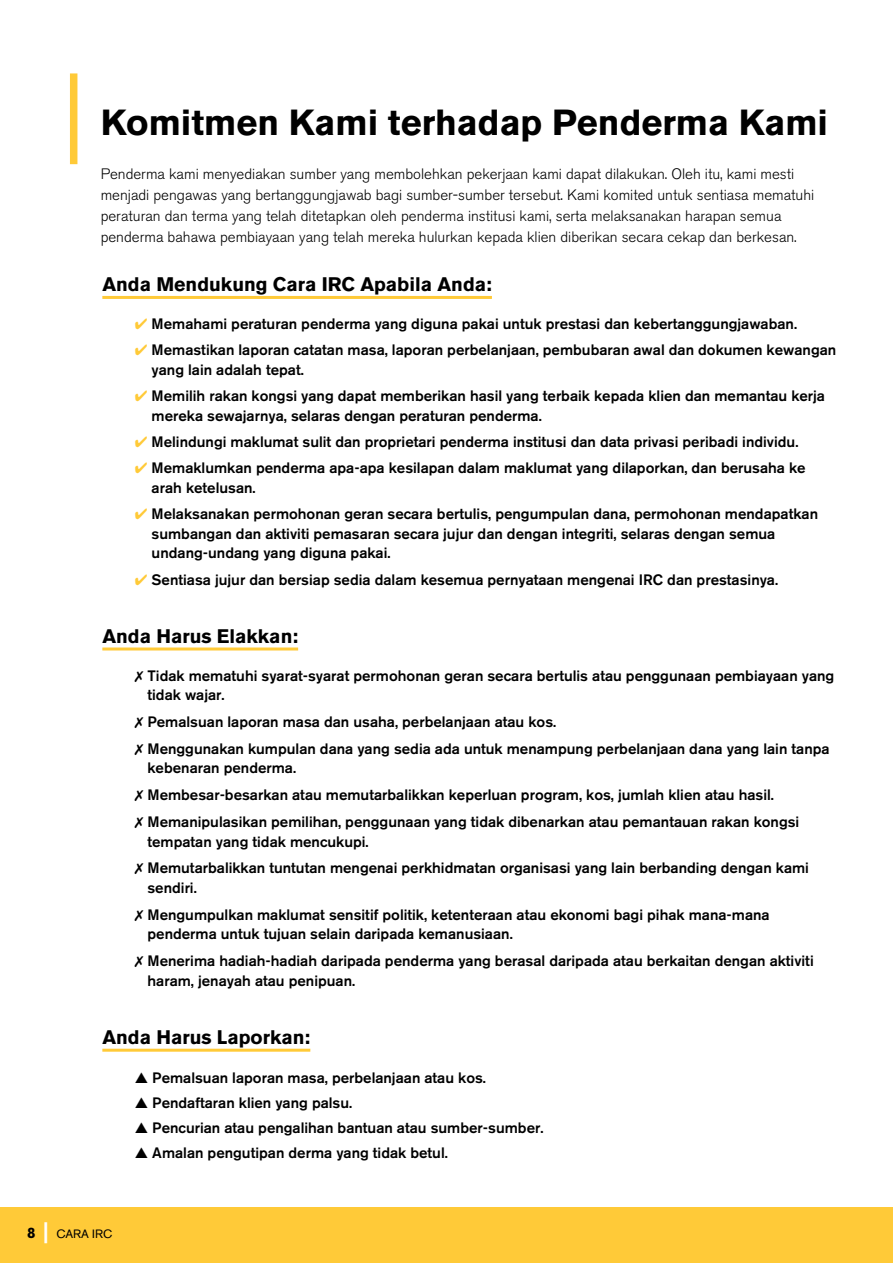
<style>
.page{position:relative;width:893px;height:1263px;background:#fff}
.page>*{position:absolute;margin:0;border:0;box-sizing:border-box;transform-origin:0 0}
.t1{font:700 36px "Akzidenz Grotesk BE";color:#000}
.t2{font:700 19.5px "Akzidenz Grotesk BE";color:#000}
.t3{font:500 15px/19.5px "Akzidenz Grotesk BE";color:#000}
.t4{font:300 15px/21px "Akzidenz Grotesk BE";color:#000}
.t5{font:12px "Akzidenz Grotesk BE";color:#000}
.s1{color:#ffca38}
.s2{font-weight:700;font-size:15px}
.s3{font-weight:700;font-size:21px;color:#fff}
</style>
<div class="page">
<div style="left:0;top:1207px;width:893px;height:56px;background:#ffca38"></div>
<div style="left:70px;top:73px;width:7px;height:91px;background:#ffca38"></div>
<hr style="left:102px;top:296px;width:390px;height:3px;background:#ffca38">
<hr style="left:102px;top:647px;width:196px;height:3px;background:#ffca38">
<hr style="left:102px;top:1049px;width:208px;height:3px;background:#ffca38">
<h1 class="t1" style="left:101px;top:102px;width:729px">Komitmen Kami terhadap Penderma Kami</h1>
<p class="t4" style="left:101px;top:163px;width:715px">Penderma kami menyediakan sumber yang membolehkan pekerjaan kami dapat dilakukan. Oleh itu, kami mesti menjadi pengawas yang bertanggungjawab bagi sumber-sumber tersebut. Kami komited untuk sentiasa mematuhi peraturan dan terma yang telah ditetapkan oleh penderma institusi kami, serta melaksanakan harapan semua penderma bahawa pembiayaan yang telah mereka hulurkan kepada klien diberikan secara cekap dan berkesan.</p>
<h2 class="t2" style="left:102px;top:273px;width:391px">Anda Mendukung Cara IRC Apabila Anda:</h2>
<p class="t3" style="left:135px;top:314px;width:664px"><span class="s1">✔</span> Memahami peraturan penderma yang diguna pakai untuk prestasi dan kebertanggungjawaban.</p>
<p class="t3" style="left:152px;top:340px;width:686px;text-indent:-17px"><span class="s1">✔</span> Memastikan laporan catatan masa, laporan perbelanjaan, pembubaran awal dan dokumen kewangan yang lain adalah tepat.</p>
<p class="t3" style="left:152px;top:386px;width:675px;text-indent:-17px"><span class="s1">✔</span> Memilih rakan kongsi yang dapat memberikan hasil yang terbaik kepada klien dan memantau kerja mereka sewajarnya, selaras dengan peraturan penderma.</p>
<p class="t3" style="left:135px;top:432px;width:665px"><span class="s1">✔</span> Melindungi maklumat sulit dan proprietari penderma institusi dan data privasi peribadi individu.</p>
<p class="t3" style="left:152px;top:458px;width:656px;text-indent:-17px"><span class="s1">✔</span> Memaklumkan penderma apa-apa kesilapan dalam maklumat yang dilaporkan, dan berusaha ke arah ketelusan.</p>
<p class="t3" style="left:152px;top:504px;width:668px;text-indent:-17px"><span class="s1">✔</span> Melaksanakan permohonan geran secara bertulis, pengumpulan dana, permohonan mendapatkan sumbangan dan aktiviti pemasaran secara jujur dan dengan integriti, selaras dengan semua undang-undang yang diguna pakai.</p>
<p class="t3" style="left:135px;top:569px;width:645px"><span class="s1">✔</span> Sentiasa jujur dan bersiap sedia dalam kesemua pernyataan mengenai IRC dan prestasinya.</p>
<h2 class="t2" style="left:102px;top:625px;width:197px">Anda Harus Elakkan:</h2>
<p class="t3" style="left:147px;top:665px;width:688px;text-indent:-13px">✗ Tidak mematuhi syarat-syarat permohonan geran secara bertulis atau penggunaan pembiayaan yang tidak wajar.</p>
<p class="t3" style="left:135px;top:708px;width:696px;line-height:26.8px">✗ Pemalsuan laporan masa dan usaha, perbelanjaan atau kos.<br>✗ Menggunakan kumpulan dana yang sedia ada untuk menampung perbelanjaan dana yang lain tanpa</p>
<p class="t3" style="left:135px;top:754px;width:666px;line-height:26.8px;text-indent:13px">kebenaran penderma.<br>✗ Membesar-besarkan atau memutarbalikkan keperluan program, kos, jumlah klien atau hasil.<br>✗ Memanipulasikan pemilihan, penggunaan yang tidak dibenarkan atau pemantauan rakan kongsi</p>
<p class="t3" style="left:135px;top:828px;width:676px;line-height:26.8px;text-indent:13px">tempatan yang tidak mencukupi.<br>✗ Memutarbalikkan tuntutan mengenai perkhidmatan organisasi yang lain berbanding dengan kami</p>
<p class="t3" style="left:135px;top:874px;width:636px;line-height:26.8px;text-indent:13px">sendiri.<br>✗ Mengumpulkan maklumat sensitif politik, ketenteraan atau ekonomi bagi pihak mana-mana</p>
<p class="t3" style="left:135px;top:920px;width:680px;line-height:26.8px;text-indent:13px">penderma untuk tujuan selain daripada kemanusiaan.<br>✗ Menerima hadiah-hadiah daripada penderma yang berasal daripada atau berkaitan dengan aktiviti</p>
<p class="t3" style="left:147px;top:970px;width:209px">haram, jenayah atau penipuan.</p>
<h2 class="t2" style="left:102px;top:1026px;width:209px">Anda Harus Laporkan:</h2>
<p class="t3" style="left:135px;top:1068px;width:353px">▲ Pemalsuan laporan masa, perbelanjaan atau kos.</p>
<p class="t3" style="left:135px;top:1093px;width:219px">▲ Pendaftaran klien yang palsu.</p>
<p class="t3" style="left:135px;top:1118px;width:410px">▲ Pencurian atau pengalihan bantuan atau sumber-sumber.</p>
<p class="t3" style="left:135px;top:1142px;width:315px">▲ Amalan pengutipan derma yang tidak betul.</p>
<p class="t5" style="left:27px;top:1226px;width:87px"><span class="s2">8</span> <span class="s3">|</span> CARA IRC</p>
</div>
